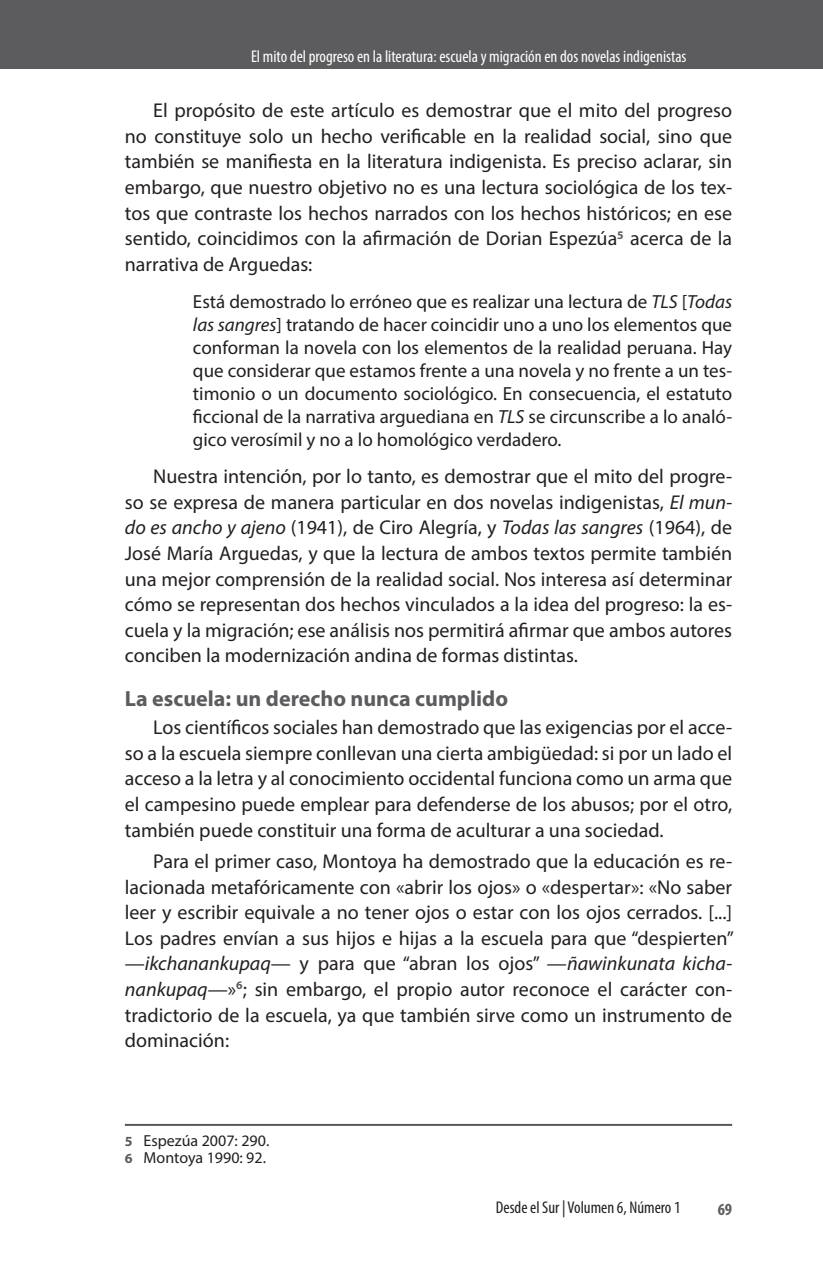
<style>
.page{position:relative;width:823px;height:1265px;background:#fff}
.page>*{position:absolute;margin:0;border:0;box-sizing:border-box;transform-origin:0 0}
.SUBTITULO{font:700 22px "Myriad Pro";color:#5c5c5f}
.PARRAFOS{font:20px/25.6px "Myriad Pro";color:#231f20;text-align:justify}
.PARRAFO_LAST{font:20px/25.6px "Myriad Pro";color:#231f20;text-align:justify}
.SUMILLA_PARRAFO{font:19px/23px "Myriad Pro";color:#231f20;text-align:justify}
.PARRAFOS-2{font:condensed 17px "Myriad Pro";color:#fff}
.t1{font:condensed 17px "Myriad Pro";color:#231f20}
.t2{font:700 condensed 17px "Myriad Pro";color:#5c5c5f}
.NOTA_AL_PIE_SIN_RAYA{font:16px "Myriad Pro";color:#231f20}
.s1{font-style:italic}
.s2{font-weight:700;font-size:14px;color:#5c5c5f}
</style>
<div class="page">
<div style="left:0;top:0;width:822px;height:68px;background:#5c5c5f"></div>
<hr style="left:125px;top:1123px;width:606px;height:2px;background:#57585a">
<p class="PARRAFOS-2" style="left:251px;top:46px;width:437px">El mito del progreso en la literatura: escuela y migración en dos novelas indigenistas</p>
<p class="PARRAFOS" style="left:125px;top:97px;width:608px;text-indent:28px">El propósito de este artículo es demostrar que el mito del progreso no constituye solo un hecho verificable en la realidad social, sino que también se manifiesta en la literatura indigenista. Es preciso aclarar, sin embargo, que nuestro objetivo no es una lectura sociológica de los tex&shy;tos que contraste los hechos narrados con los hechos históricos; en ese sentido, coincidimos con la afirmación de Dorian Espezúa<sup>5</sup> acerca de la narrativa de Arguedas:</p>
<p class="SUMILLA_PARRAFO" style="left:193px;top:290px;width:540px">Está demostrado lo erróneo que es realizar una lectura de <span class="s1">TLS</span> [<span class="s1">Todas las sangres</span>] tratando de hacer coincidir uno a uno los elementos que conforman la novela con los elementos de la realidad peruana. Hay que considerar que estamos frente a una novela y no frente a un tes&shy;timonio o un documento sociológico. En consecuencia, el estatuto ficcional de la narrativa arguediana en <span class="s1">TLS</span> se circunscribe a lo analó&shy;gico verosímil y no a lo homológico verdadero.</p>
<p class="PARRAFO_LAST" style="left:125px;top:463px;width:608px;text-indent:28px">Nuestra intención, por lo tanto, es demostrar que el mito del progre&shy;so se expresa de manera particular en dos novelas indigenistas, <span class="s1">El mun&shy;do es ancho y ajeno</span> (1941), de Ciro Alegría, y <span class="s1">Todas las sangres</span> (1964), de José María Arguedas, y que la lectura de ambos textos permite también una mejor comprensión de la realidad social. Nos interesa así determinar cómo se representan dos hechos vinculados a la idea del progreso: la es&shy;cuela y la migración; ese análisis nos permitirá afirmar que ambos autores conciben la modernización andina de formas distintas.</p>
<p class="SUBTITULO" style="left:125px;top:684px;width:384px">La escuela: un derecho nunca cumplido</p>
<p class="PARRAFOS" style="left:125px;top:714px;width:608px;text-indent:28px">Los científicos sociales han demostrado que las exigencias por el acce&shy;so a la escuela siempre conllevan una cierta ambigüedad: si por un lado el acceso a la letra y al conocimiento occidental funciona como un arma que el campesino puede emplear para defenderse de los abusos; por el otro, también puede constituir una forma de aculturar a una sociedad.</p>
<p class="PARRAFOS" style="left:125px;top:848px;width:610px;text-indent:28px">Para el primer caso, Montoya ha demostrado que la educación es re&shy;lacionada metafóricamente con «abrir los ojos» o «despertar»: «No saber leer y escribir equivale a no tener ojos o estar con los ojos cerrados. [...] Los padres envían a sus hijos e hijas a la escuela para que “despierten” —<span class="s1">ikchanankupaq</span>— y para que “abran los ojos” —<span class="s1">ñawinkunata kicha&shy;nankupaq</span>—»<sup>6</sup>; sin embargo, el propio autor reconoce el carácter con&shy;tradictorio de la escuela, ya que también sirve como un instrumento de dominación:</p>
<p class="NOTA_AL_PIE_SIN_RAYA" style="left:125px;top:1130px;width:146px"><span class="s2">5</span> Espezúa 2007: 290.</p>
<p class="NOTA_AL_PIE_SIN_RAYA" style="left:125px;top:1147px;width:142px"><span class="s2">6</span> Montoya 1990: 92.</p>
<p class="t1" style="left:495px;top:1196px;width:186px">Desde el Sur | Volumen 6, Número 1</p>
<p class="t2" style="left:717px;top:1198px;width:16px">69</p>
</div>
